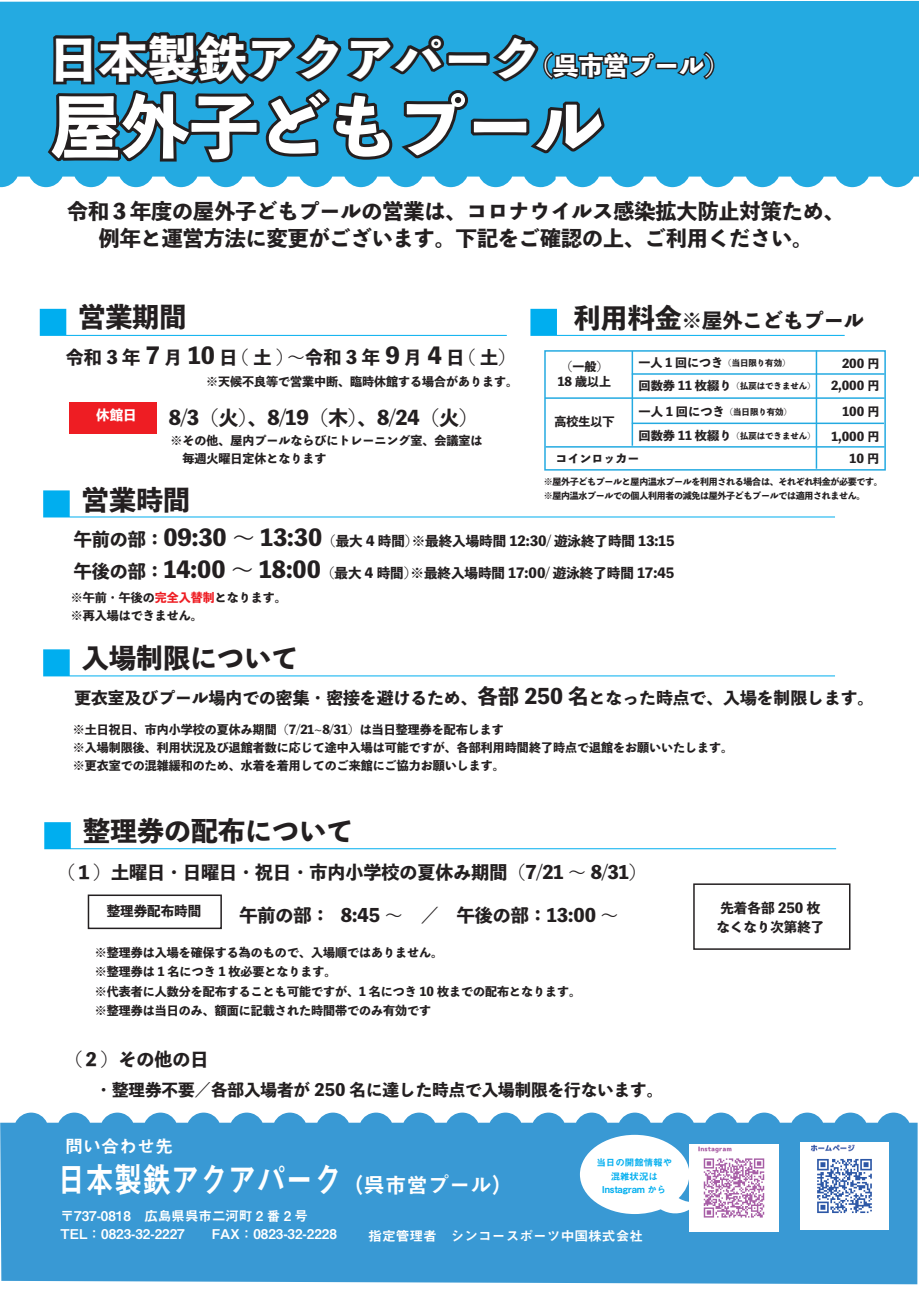
<style>
.page{position:relative;width:919px;height:1289px;background:#fff}
.page>*{position:absolute;margin:0;border:0;box-sizing:border-box;transform-origin:0 0}
.t1{font:69px "Toppan Bunkyu Midashi Go Std N EB";color:#fff}
.t2{font:48.3px "Toppan Bunkyu Midashi Go Std N EB";color:#fff}
.t3{font:35.7px "Midashi Go Pr 6 N MB31";color:#fff;scale:.8 1}
.t4{font:27px "Toppan Bunkyu Midashi Go Std N EB";color:#231f20}
.t5{font:21px/27px "Toppan Bunkyu Midashi Go Std N EB";color:#231f20;text-align:center}
.t6{font:20.25px "Toppan Bunkyu Midashi Go Std N EB";color:#231f20}
.t7{font:19.5px "Toppan Bunkyu Midashi Go Std N EB";color:#231f20}
.t8{font:18px "Toppan Bunkyu Midashi Go Std N EB";color:#231f20}
.t9{font:18px "Toppan Bunkyu Midashi Go Std N EB";letter-spacing:.25em;color:#231f20}
.t10{font:18px "Midashi Go Pr 6 N MB31";color:#fff}
.t11{font:16.5px "Toppan Bunkyu Midashi Go Std N EB";color:#231f20}
.t12{font:13.5px/19.5px "Toppan Bunkyu Midashi Go Std N EB";color:#231f20;text-align:center}
.t13{font:13.5px/18.1px "Midashi Go Pr 6 N MB31";color:#fff}
.t14{font:13.5px "Toppan Bunkyu Midashi Go Std N EB";color:#fff}
.t15{font:12px/18px "Toppan Bunkyu Midashi Go Std N EB";color:#231f20}
.t16{font:9.45px/13.5px "Midashi Go Pr 6 N MB31";color:#00aeef;text-align:center}
.t17{font:9px/14.5px "Toppan Bunkyu Midashi Go Std N EB";letter-spacing:-.035em;color:#231f20}
.t18{font:8.4px "Toppan Bunkyu Midashi Go Std N EB";color:#231f20}
.s1{font-size:24.75px}
.s2{font-size:22.5px}
.s3{font-size:27px}
.s4{font-size:12px}
.s5{font-size:18px}
.s6{color:#ee1d23}
.s7{font-size:20.7px}
.s8{color:#fff}
.s9{font-size:21.3px}
</style>
<div class="page">
<div style="left:0;top:1px;width:918px;height:186px;background:#24aae1"></div>
<div style="left:0;top:1112px;width:917px;height:172px;background:#3999d4"></div>
<svg style="left:44px;top:29px;width:672px;height:159px"></svg>
<img style="left:800px;top:1142px;width:88px;height:87px">
<img style="left:689px;top:1144px;width:89px;height:87px">
<div style="left:69px;top:402px;width:88px;height:31px;background:#ee1d23"></div>
<svg style="left:40px;top:309px;width:467px;height:27px"></svg>
<svg style="left:530px;top:309px;width:314px;height:27px"></svg>
<svg style="left:43px;top:490px;width:792px;height:27px"></svg>
<svg style="left:43px;top:649px;width:792px;height:27px"></svg>
<svg style="left:44px;top:822px;width:792px;height:27px"></svg>
<svg style="left:580px;top:1134px;width:117px;height:80px"></svg>
<div style="left:88px;top:894px;width:134px;height:35px;border:2px solid #231f20"></div>
<div style="left:544px;top:350px;width:341px;height:120px;border:2px solid #24aae1"></div>
<hr style="left:545px;top:397px;width:339px;height:2px;background:#24aae1">
<hr style="left:545px;top:446px;width:339px;height:1px;background:#24aae1">
<hr style="left:631px;top:351px;width:2px;height:95px;background:#24aae1">
<hr style="left:631px;top:373px;width:253px;height:2px;background:#24aae1">
<hr style="left:815px;top:350px;width:2px;height:119px;background:#24aae1">
<hr style="left:631px;top:422px;width:252px;height:2px;background:#24aae1">
<div style="left:693px;top:883px;width:157px;height:66px;border:2px solid #231f20"></div>
<h2 class="t2" style="left:49px;top:21px;width:681px">日本製鉄アクアパーク<span class="s1">（呉市営プール）</span></h2>
<h1 class="t1" style="left:51px;top:73px;width:553px">屋外子どもプール</h1>
<h3 class="t5" style="left:67px;top:196px;width:779px">令和３年度の屋外子どもプールの営業は、コロナウイルス感染拡大防止対策ため、例年と運営方法に変更がございます。下記をご確認の上、ご利用ください。</h3>
<h3 class="t4" style="left:79px;top:295px;width:109px">営業期間</h3>
<h3 class="t9" style="left:66px;top:344px;width:452px">令和3年<span class="s2">7</span>月<span class="s2">10</span>日(土)～令和3年<span class="s2">9</span>月<span class="s2">4</span>日(土）</h3>
<p class="t15" style="left:206px;top:372px;width:313px">※天候不良等で営業中断、臨時休館する場合があります。</p>
<h3 class="t7" style="left:169px;top:402px;width:311px">8/3（火）、8/19（木）、8/24（火）</h3>
<p class="t15" style="left:170px;top:431px;width:313px">※その他、屋内プールならびにトレーニング室、会議室は　毎週火曜日定休となります</p>
<p class="t14" style="left:96px;top:405px;width:42px">休館日</p>
<h3 class="t4" style="left:82px;top:479px;width:109px">営業時間</h3>
<h3 class="t6" style="left:573px;top:304px;width:292px"><span class="s3">利用料金</span>※屋外こどもプール</h3>
<p class="t18" style="left:638px;top:356px;width:153px"><span class="s4">一人 1 回につき</span>（当日限り有効）</p>
<p class="t15" style="left:841px;top:353px;width:39px">200 円</p>
<p class="t15" style="left:831px;top:399px;width:49px;line-height:24.5px;text-align:right">100 円<br>1,000 円</p>
<p class="t15" style="left:557px;top:358px;width:55px;line-height:15px">（一般）<br>18 歳以上</p>
<p class="t15" style="left:554px;top:412px;width:61px">高校生以下</p>
<p class="t18" style="left:638px;top:379px;width:179px"><span class="s4">回数券 11 枚綴り</span>（払戻はできません）</p>
<p class="t15" style="left:830px;top:376px;width:50px">2,000 円</p>
<p class="t18" style="left:638px;top:405px;width:155px"><span class="s4">一人 1 回につき</span>（当日限り有効）</p>
<p class="t18" style="left:638px;top:429px;width:179px"><span class="s4">回数券 11 枚綴り</span>（払戻はできません）</p>
<p class="t17" style="left:543px;top:474px;width:341px">※屋外子どもプールと屋内温水プールを利用される場合は、それぞれ料金が必要です。※屋内温水プールでの個人利用者の減免は屋外子どもプールでは適用されません。</p>
<p class="t15" style="left:849px;top:448px;width:31px">10 円</p>
<p class="t15" style="left:555px;top:448px;width:85px">コインロッカー</p>
<p class="t12" style="left:74px;top:531px;width:602px"><span class="s5">午前の部：</span> <span class="s2">09:30 ～ 13:30</span>（最大 4 時間）※最終入場時間 12:30/ 遊泳終了時間 13:15</p>
<p class="t12" style="left:74px;top:562px;width:602px"><span class="s5">午後の部：</span><span class="s2">14:00 ～ 18:00</span>（最大 4 時間）※最終入場時間 17:00/ 遊泳終了時間 17:45</p>
<p class="t15" style="left:71px;top:588px;width:217px">※午前・午後の<span class="s6">完全入替制</span>となります。※再入場はできません。</p>
<h3 class="t4" style="left:82px;top:637px;width:217px">入場制限について</h3>
<h3 class="t11" style="left:74px;top:685px;width:801px">更衣室及びプール場内での密集・密接を避けるため、<span class="s7">各部 250 名</span>となった時点で、入場を制限します。</h3>
<p class="t15" style="left:73px;top:720px;width:662px">※土日祝日、市内小学校の夏休み期間（7/21~8/31）は当日整理券を配布します<br>※入場制限後、利用状況及び退館者数に応じて途中入場は可能ですが、各部利用時間終了時点で退館をお願いいたします。※更衣室での混雑緩和のため、水着を着用してのご来館にご協力お願いします。</p>
<h3 class="t4" style="left:83px;top:809px;width:271px">整理券の配布について</h3>
<h3 class="t8" style="left:57px;top:858px;width:591px">（１）土曜日・日曜日・祝日・市内小学校の夏休み期間（7/21 ～ 8/31）</h3>
<h3 class="t8" style="left:239px;top:900px;width:380px">午前の部：<span class="s8">0</span>8:45 ～　／　午後の部：13:00 ～</h3>
<p class="t15" style="left:95px;top:942px;width:487px;line-height:19.5px">※整理券は入場を確保する為のもので、入場順ではありません。<br>※整理券は 1 名につき 1 枚必要となります。<br>※代表者に人数分を配布することも可能ですが、1 名につき 10 枚までの配布となります。※整理券は当日のみ、額面に記載された時間帯でのみ有効です</p>
<h3 class="t8" style="left:64px;top:1045px;width:145px">（２）その他の日</h3>
<h3 class="t11" style="left:95px;top:1076px;width:569px">・整理券不要／各部入場者が 250 名に達した時点で入場制限を行ないます。</h3>
<p class="t12" style="left:107px;top:900px;width:96px">整理券配布時間</p>
<h3 class="t10" style="left:65px;top:1131px;width:109px">問い合わせ先</h3>
<h3 class="t3" style="left:57px;top:1150px;width:572px">日本製鉄アクアパーク<span class="s9">（呉市営プール）</span></h3>
<p class="t16" style="left:596px;top:1155px;width:77px">当日の開館情報や混雑状況は<br>Instagram から</p>
<p class="t13" style="left:61px;top:1205px;width:278px">〒737-0818　広島県呉市二河町 2 番 2 号<br>TEL：0823-32-2227　　FAX：0823-32-2228</p>
<p class="t13" style="left:368px;top:1225px;width:276px">指定管理者　シンコースポーツ中国株式会社</p>
<p class="t12" style="left:716px;top:897px;width:109px">先着各部 250 枚なくなり次第終了</p>
</div>
